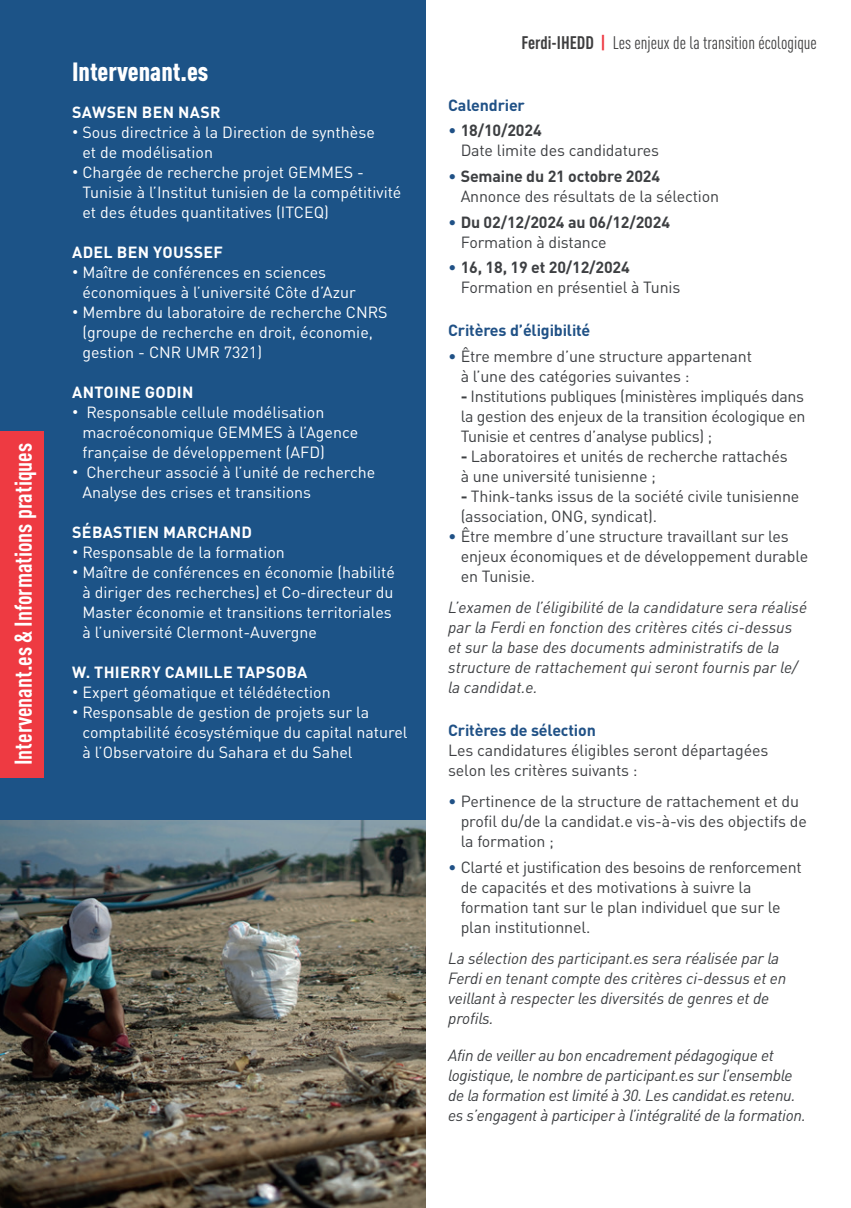
<style>
.page{position:relative;width:851px;height:1208px;background:#fff}
.page>*{position:absolute;margin:0;border:0;box-sizing:border-box;transform-origin:0 0}
.t1{font:900 condensed 26px "DIN Pro";color:#fff}
.t2{font:700 condensed 24px "DIN Pro";color:#fff}
.t3{font:condensed 18px "DIN Pro";color:#3e3e3f}
.t4{font:16px/20px "DIN Pro";letter-spacing:-.01em;color:#3d3f42}
.t5{font:16px/20px "DIN Pro";color:#fff}
.t6{font:italic 16px/20px "DIN Pro";letter-spacing:-.01em;color:#3d3f42}
.t7{font:700 16px "DIN Pro";letter-spacing:.02em;color:#fff}
.t8{font:700 16px "DIN Pro";letter-spacing:-.01em;color:#205186}
.t9{font:700 16px/20px "DIN Pro";letter-spacing:-.01em;color:#3d3f42}
.s1{font-size:12px}
.s2{font-weight:700}
.s3{font-weight:700;color:#ee3a42}
.s4{color:#205186}
.s5{font-weight:400;color:#205186}
.s6{font-weight:400}
</style>
<div class="page">
<div style="left:0;top:0;width:425px;height:820px;background:#1c5387"></div>
<div style="left:0;top:431px;width:43px;height:346px;background:#ee3a42"></div>
<img style="left:0;top:820px;width:425px;height:388px">
<h2 class="t2" style="left:5px;top:765px;width:324px;rotate:-90deg">Intervenant.es &amp; Informations pratiques</h2>
<h1 class="t1" style="left:72px;top:51px;width:138px">Intervenant.es</h1>
<p class="t7" style="left:72px;top:99px;width:150px">SAWSEN BEN NASR</p>
<p class="t5" style="left:82px;top:121px;width:294px;text-indent:-10px"><span class="s1">•</span> Sous directrice à la Direction de synthèse et de modélisation</p>
<p class="t5" style="left:82px;top:161px;width:320px;text-indent:-10px"><span class="s1">•</span> Chargée de recherche projet GEMMES -<br>Tunisie à l’Institut tunisien de la compétitivité et des études quantitatives (ITCEQ)</p>
<p class="t7" style="left:72px;top:239px;width:152px">ADEL BEN YOUSSEF</p>
<p class="t5" style="left:82px;top:261px;width:275px;text-indent:-10px"><span class="s1">•</span> Maître de conférences en sciences économiques à l’université Côte d’Azur</p>
<p class="t5" style="left:82px;top:301px;width:307px;text-indent:-10px"><span class="s1">•</span> Membre du laboratoire de recherche CNRS (groupe de recherche en droit, économie, gestion - CNR UMR 7321)</p>
<p class="t7" style="left:72px;top:379px;width:123px">ANTOINE GODIN</p>
<p class="t5" style="left:82px;top:401px;width:277px;text-indent:-10px"><span class="s1">•</span> Responsable cellule modélisation macroéconomique GEMMES à l’Agence française de développement (AFD)</p>
<p class="t5" style="left:82px;top:461px;width:294px;text-indent:-10px"><span class="s1">•</span> Chercheur associé à l’unité de recherche<br>Analyse des crises et transitions</p>
<p class="t7" style="left:72px;top:519px;width:181px">SÉBASTIEN MARCHAND</p>
<p class="t5" style="left:72px;top:541px;width:214px"><span class="s1">•</span> Responsable de la formation</p>
<p class="t5" style="left:82px;top:561px;width:314px;text-indent:-10px"><span class="s1">•</span> Maître de conférences en économie (habilité à diriger des recherches) et Co-directeur du Master économie et transitions territoriales à l’université Clermont-Auvergne</p>
<p class="t7" style="left:72px;top:659px;width:236px">W. THIERRY CAMILLE TAPSOBA</p>
<p class="t5" style="left:72px;top:681px;width:260px"><span class="s1">•</span> Expert géomatique et télédétection</p>
<p class="t5" style="left:82px;top:701px;width:326px;text-indent:-10px"><span class="s1">•</span> Responsable de gestion de projets sur la comptabilité écosystémique du capital naturel à l’Observatoire du Sahara et du Sahel</p>
<p class="t3" style="left:521px;top:30px;width:297px"><span class="s2">Ferdi-IHEDD</span> <span class="s3">|</span> Les enjeux de la transition écologique</p>
<p class="t8" style="left:448px;top:91px;width:78px">Calendrier</p>
<p class="t4" style="left:460px;top:119px;width:200px;text-indent:-12px"><span class="s4">•</span> <span class="s2">18/10/2024<br></span>Date limite des candidatures</p>
<p class="t4" style="left:460px;top:165px;width:260px;text-indent:-12px"><span class="s4">•</span> <span class="s2">Semaine du 21 octobre 2024<br></span>Annonce des résultats de la sélection</p>
<p class="t9" style="left:460px;top:210px;width:211px;text-indent:-12px"><span class="s5">•</span> Du 02/12/2024 au 06/12/2024<br><span class="s6">Formation à distance</span></p>
<p class="t4" style="left:460px;top:256px;width:221px;text-indent:-12px"><span class="s4">•</span> <span class="s2">16, 18, 19 et 20/12/2024<br></span>Formation en présentiel à Tunis</p>
<p class="t8" style="left:448px;top:317px;width:144px">Critères d’éligibilité</p>
<p class="t4" style="left:460px;top:344px;width:293px;text-indent:-12px"><span class="s4">•</span> Être membre d’une structure appartenant à l’une des catégories suivantes :</p>
<p class="t4" style="left:460px;top:384px;width:346px;text-align:justify"><span class="s2">-</span> Institutions publiques (ministères impliqués dans la gestion des enjeux de la transition écologique en Tunisie et centres d’analyse publics) ;</p>
<p class="t4" style="left:460px;top:444px;width:328px"><span class="s2">-</span> Laboratoires et unités de recherche rattachés à une université tunisienne ;</p>
<p class="t4" style="left:460px;top:484px;width:340px"><span class="s2">-</span> Think-tanks issus de la société civile tunisienne (association, ONG, syndicat).</p>
<p class="t4" style="left:460px;top:524px;width:349px;text-indent:-12px"><span class="s4">•</span> Être membre d’une structure travaillant sur les enjeux économiques et de développement durable en Tunisie.</p>
<p class="t6" style="left:448px;top:596px;width:360px">L’examen de l’éligibilité de la candidature sera réalisé par la Ferdi en fonction des critères cités ci-dessus et sur la base des documents administratifs de la structure de rattachement qui seront fournis par le/ la candidat.e.</p>
<p class="t8" style="left:448px;top:716px;width:149px">Critères de sélection</p>
<p class="t4" style="left:448px;top:738px;width:321px">Les candidatures éligibles seront départagées selon les critères suivants :</p>
<p class="t4" style="left:460px;top:790px;width:347px;text-indent:-12px"><span class="s4">•</span> Pertinence de la structure de rattachement et du profil du/de la candidat.e vis-à-vis des objectifs de la formation ;</p>
<p class="t4" style="left:460px;top:855px;width:342px;text-indent:-12px"><span class="s4">•</span> Clarté et justification des besoins de renforcement de capacités et des motivations à suivre la formation tant sur le plan individuel que sur le plan institutionnel.</p>
<p class="t6" style="left:448px;top:947px;width:340px">La sélection des participant.es sera réalisée par la Ferdi en tenant compte des critères ci-dessus et en veillant à respecter les diversités de genres et de profils.</p>
<p class="t6" style="left:448px;top:1044px;width:359px">Afin de veiller au bon encadrement pédagogique et logistique, le nombre de participant.es sur l’ensemble de la formation est limité à 30. Les candidat.es retenu. es s’engagent à participer à l’intégralité de la formation.</p>
</div>
